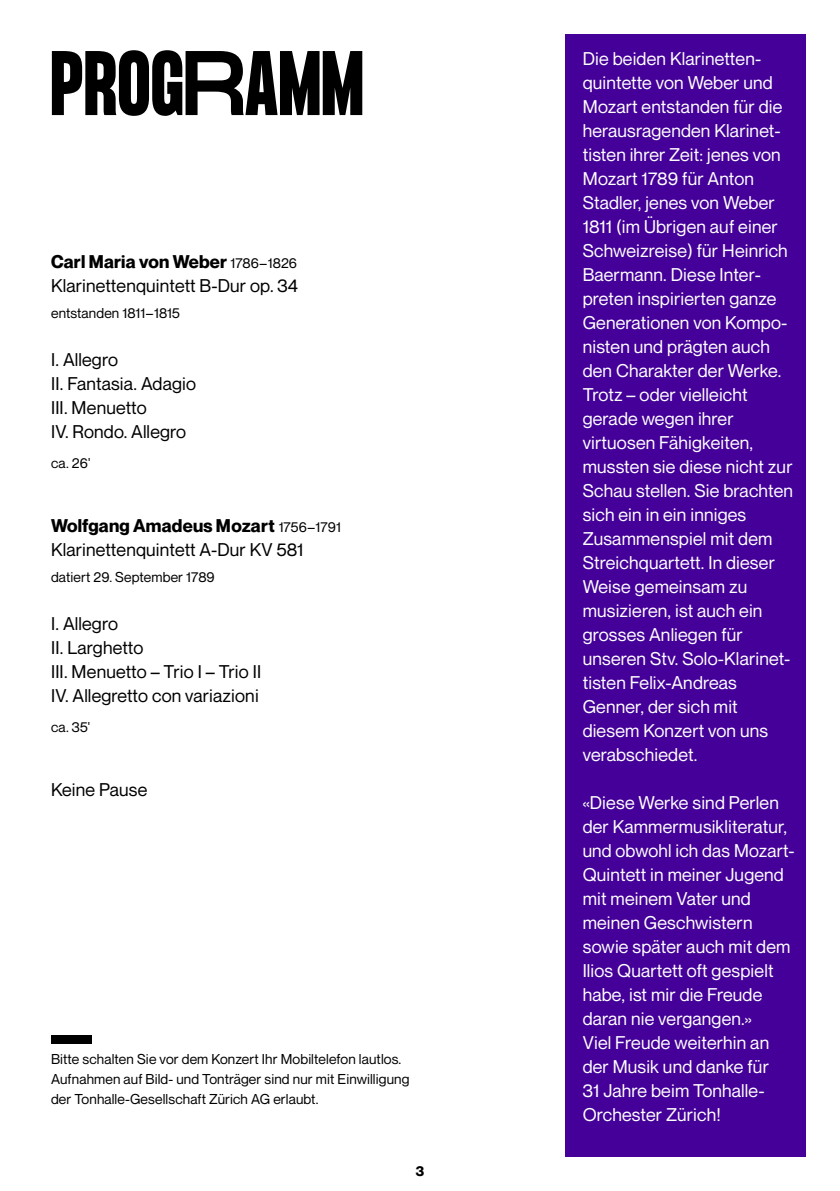
<style>
.page{position:relative;width:840px;height:1191px;background:#fff}
.page>*{position:absolute;margin:0;border:0;box-sizing:border-box;transform-origin:0 0}
.t1{font:700 80px "Formula Condensed";letter-spacing:.02em;color:#000}
.t2{font:18px/24px "Neue Montreal";letter-spacing:.01em;color:#fff}
.t3{font:18px/24px "Neue Montreal";letter-spacing:.01em;color:#000}
.t4{font:14px/20px "Neue Montreal";letter-spacing:.01em;color:#000}
.t5{font:700 14px "Neue Montreal";color:#000}
.s1{font-weight:700}
.s2{font-size:14px}
</style>
<div class="page">
<div style="left:51px;top:1035px;width:40px;height:9px;background:#000"></div>
<div style="left:565px;top:34px;width:240px;height:1123px;background:#409"></div>
<h1 class="t1" style="left:51px;top:36px;width:313px">PROGRAMM</h1>
<p class="t2" style="left:582px;top:47px;width:212px">Die beiden Klarinetten&shy;quintette von Weber und<br>Mozart entstanden für die herausragenden Klarinet&shy;tisten ihrer Zeit: jenes von<br>Mozart 1789 für Anton<br>Stadler, jenes von Weber<br>1811 (im Übrigen auf einer<br>Schweizreise) für Heinrich<br>Baermann. Diese Inter&shy;preten inspirierten ganze<br>Generationen von Kompo&shy;nisten und prägten auch den Charakter der Werke.<br>Trotz – oder vielleicht gerade wegen ihrer virtuosen Fähigkeiten, mussten sie diese nicht zur<br>Schau stellen. Sie brachten sich ein in ein inniges<br>Zusammenspiel mit dem<br>Streichquartett. In dieser<br>Weise gemeinsam zu musizieren, ist auch ein grosses Anliegen für unseren Stv. Solo-Klarinet&shy;tisten Felix-Andreas<br>Genner, der sich mit diesem Konzert von uns verabschiedet.</p>
<p class="t2" style="left:582px;top:791px;width:213px">«Diese Werke sind Perlen der Kammermusikliteratur, und obwohl ich das Mozart-<br>Quintett in meiner Jugend mit meinem Vater und meinen Geschwistern sowie später auch mit dem<br>Ilios Quartett oft gespielt habe, ist mir die Freude daran nie vergangen.»<br>Viel Freude weiterhin an der Musik und danke für<br>31 Jahre beim Tonhalle-<br>Orchester Zürich!</p>
<p class="t3" style="left:51px;top:250px;width:248px"><span class="s1">Carl Maria von Weber</span> <span class="s2">1786–1826<br></span>Klarinettenquintett B-Dur op. 34</p>
<p class="t4" style="left:51px;top:303px;width:130px">entstanden 1811–1815</p>
<p class="t3" style="left:51px;top:348px;width:146px">I. Allegro<br>II. Fantasia. Adagio<br>III. Menuetto<br>IV. Rondo. Allegro</p>
<p class="t4" style="left:51px;top:453px;width:41px">ca. 26'</p>
<p class="t3" style="left:51px;top:514px;width:291px"><span class="s1">Wolfgang Amadeus Mozart</span> <span class="s2">1756–1791<br></span>Klarinettenquintett A-Dur KV 581</p>
<p class="t4" style="left:51px;top:567px;width:165px">datiert 29. September 1789</p>
<p class="t3" style="left:51px;top:612px;width:211px">I. Allegro<br>II. Larghetto<br>III. Menuetto – Trio I – Trio II<br>IV. Allegretto con variazioni</p>
<p class="t4" style="left:51px;top:717px;width:41px">ca. 35'</p>
<p class="t3" style="left:51px;top:778px;width:98px">Keine Pause</p>
<p class="t4" style="left:51px;top:1049px;width:360px">Bitte schalten Sie vor dem Konzert Ihr Mobiltelefon lautlos.<br>Aufnahmen auf Bild- und Tonträger sind nur mit Einwilligung der Tonhalle-Gesellschaft Zürich AG erlaubt.</p>
<p class="t5" style="left:415px;top:1162px;width:10px">3</p>
</div>
